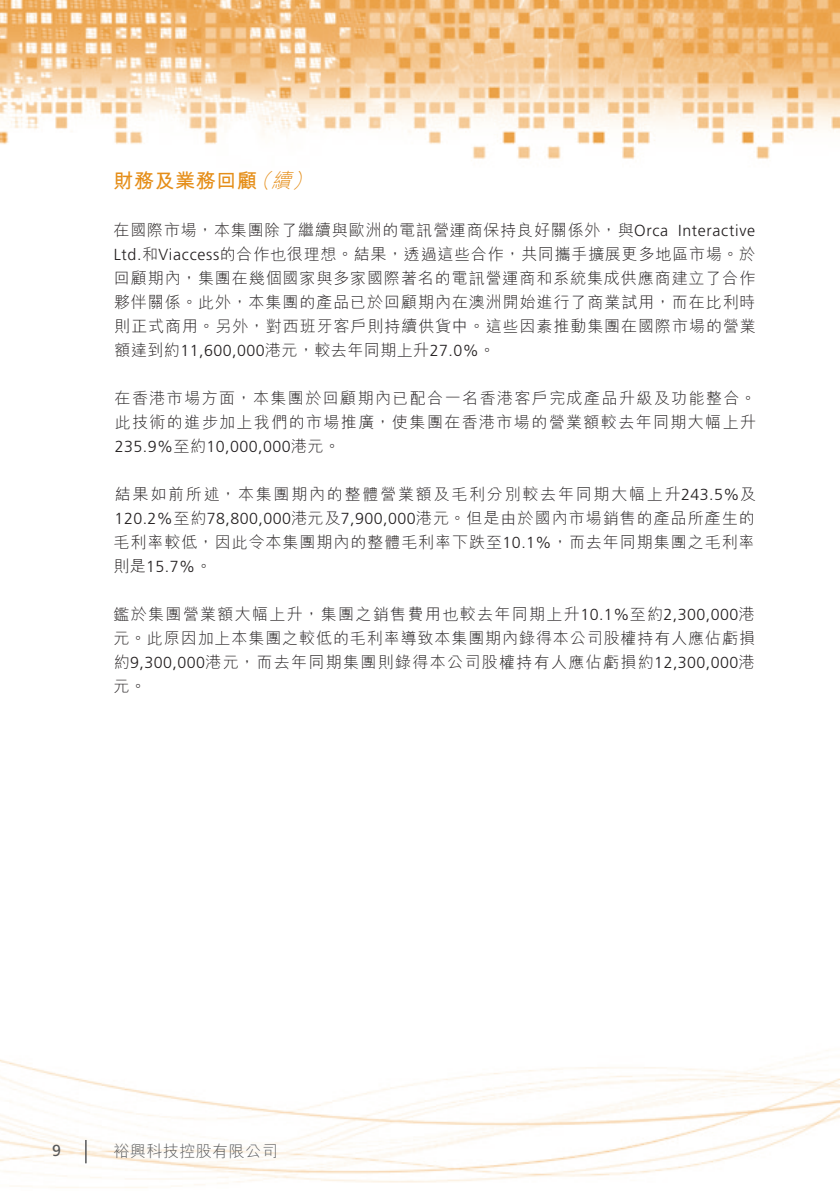
<style>
.page{position:relative;width:840px;height:1191px;background:#fff}
.page>*{position:absolute;margin:0;border:0;box-sizing:border-box;transform-origin:0 0}
.t1{font:700 20px "M Hei HK";letter-spacing:.03em;color:#e58e19}
.t2{font:300 16px/24px "M Hei HK";letter-spacing:.08em;color:#231f20;text-align:justify}
.t3{font:300 16px "Frutiger LT Std";letter-spacing:.03em;color:#231f20}
.t4{font:300 16px "M Hei HK";letter-spacing:.06em;color:#231f20}
.t5{font:300 16px "M Hei HK";letter-spacing:.11em;color:#231f20}
.t6{font:300 16px "M Hei HK";letter-spacing:.03em;color:#57585a}
.t7{font:16px "Frutiger LT Std";color:#57585a}
.s1{font-weight:300;font-style:italic}
.s2{font-family:"Frutiger LT Std"}
.s3{font-family:"M Hei HK"}
</style>
<div class="page">
<img style="left:0;top:0;width:839px;height:1188px">
<hr style="left:85px;top:1140px;width:2px;height:23px;background:#57585a">
<p class="t1" style="left:113px;top:166px;width:207px">財務及業務回顧<span class="s1">（續）</span></p>
<p class="t2" style="left:113px;top:217px;width:643px">在國際市場，本集團除了繼續與歐洲的電訊營運商保持良好關係外，與<span class="s2">Orca Interactive Ltd.</span>和<span class="s2">Viaccess</span>的合作也很理想。結果，透過這些合作，共同攜手擴展更多地區市場。於回顧期內，集團在幾個國家與多家國際著名的電訊營運商和系統集成供應商建立了合作夥伴關係。此外，本集團的產品已於回顧期內在澳洲開始進行了商業試用，而在比利時則正式商用。另外，對西班牙客戶則持續供貨中。這些因素推動集團在國際市場的營業額達到約<span class="s2">11,600,000</span>港元，較去年同期上升<span class="s2">27.0%</span>。</p>
<p class="t2" style="left:115px;top:385px;width:642px">在香港市場方面，本集團於回顧期內已配合一名香港客戶完成產品升級及功能整合。此技術的進步加上我們的市場推廣，使集團在香港市場的營業額較去年同期大幅上升</p>
<p class="t3" style="left:115px;top:437px;width:227px">235.9%<span class="s3">至約</span>10,000,000<span class="s3">港元。</span></p>
<p class="t5" style="left:115px;top:483px;width:642px">結果如前所述，本集團期內的整體營業額及毛利分別較去年同期大幅上升<span class="s2">243.5%</span>及</p>
<p class="t3" style="left:115px;top:509px;width:641px">120.2%<span class="s3">至約</span>78,800,000<span class="s3">港元及</span>7,900,000<span class="s3">港元。但是由於國內市場銷售的產品所產生的</span></p>
<p class="t4" style="left:113px;top:531px;width:642px">毛利率較低，因此令本集團期內的整體毛利率下跌至<span class="s2">10.1%</span>，而去年同期集團之毛利率</p>
<p class="t3" style="left:113px;top:557px;width:100px"><span class="s3">則是</span>15.7%<span class="s3">。</span></p>
<p class="t2" style="left:113px;top:601px;width:642px">鑑於集團營業額大幅上升，集團之銷售費用也較去年同期上升<span class="s2">10.1%</span>至約<span class="s2">2,300,000</span>港元。此原因加上本集團之較低的毛利率導致本集團期內錄得本公司股權持有人應佔虧損約<span class="s2">9,300,000</span>港元，而去年同期集團則錄得本公司股權持有人應佔虧損約<span class="s2">12,300,000</span>港元。</p>
<p class="t7" style="left:52px;top:1141px;width:10px">9</p>
<p class="t6" style="left:113px;top:1140px;width:166px">裕興科技控股有限公司</p>
</div>
